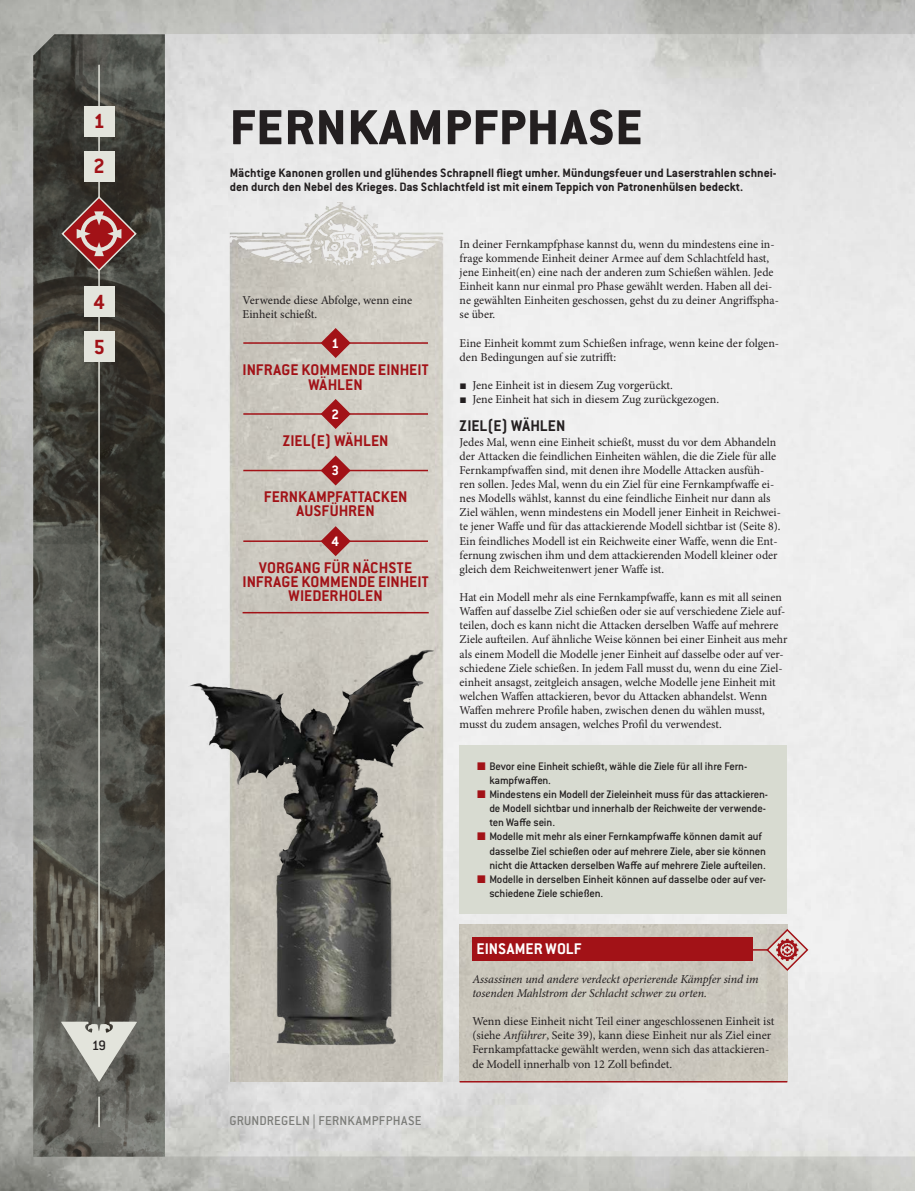
<style>
.page{position:relative;width:915px;height:1191px;background:#fff}
.page>*{position:absolute;margin:0;border:0;box-sizing:border-box;transform-origin:0 0}
.R1_2_Rules_Header_2{font:800 54px "Conduit ITC Std";letter-spacing:.02em;color:#231f20}
.Phase__Number_Small{font:700 22.5px "Conduit ITC Std";color:#a21217}
.Sequence_Subheader{font:700 16.95px/14.1px "Conduit ITC Std";letter-spacing:.005em;color:#a21217;text-align:center}
.R1_5_Rules_Header_5{font:700 16.95px "Conduit ITC Std";color:#231f20}
.R1_9b_Rules__Ability{font:700 16.95px "Conduit ITC Std";letter-spacing:.005em;color:#fff}
.Small_Sequence_Numbe{font:700 15px "Conduit ITC Std";color:#fff}
.t1{font:500 15px "Conduit ITC Std";color:#231f20}
.R1_8_Rules_Tag__core{font:500 14.1px "Conduit ITC Std";letter-spacing:.015em;color:#7b7c78}
.R2_1_Rules_Intro_Par{font:700 13.35px/14.1px "Conduit ITC Std";color:#231f20}
.R2_2_Rules_Body_Copy{font:12px/14.1px "Minion Pro";color:#231f20}
.t2{font:500 12px/14.1px "Conduit ITC Std";letter-spacing:-.015em;color:#231f20}
.R2_2_Rules_Body_Copy-2{font:italic 12px/14.1px "Minion Pro";letter-spacing:-.005em;color:#231f20}
.s1{font-family:"Arial"}
.s2{font-family:"Arial";font-weight:400;font-size:16.5px;color:#a21217}
.s3{font-style:italic}
</style>
<div class="page">
<img style="left:0;top:0;width:914px;height:1191px">
<img style="left:165px;top:34px;width:749px;height:1122px">
<img style="left:33px;top:34px;width:132px;height:1122px">
<div style="left:459px;top:924px;width:328px;height:157px;background:#cac7bc"></div>
<hr style="left:459px;top:1081px;width:328px;height:1px;background:#a21217">
<hr style="left:750px;top:949px;width:37px;height:1px;background:#a21217">
<svg style="left:765px;top:927px;width:44px;height:45px"></svg>
<svg style="left:61px;top:1021px;width:76px;height:60px;background:#9e9f98"></svg>
<hr style="left:98px;top:65px;width:2px;height:941px;background:#e3e4dc">
<hr style="left:98px;top:1096px;width:2px;height:31px;background:#e3e4dc">
<img style="left:215px;top:191px;width:242px;height:890px">
<svg style="left:60px;top:195px;width:78px;height:77px;background:#744543"></svg>
<div style="left:84px;top:106px;width:30px;height:30px;background:#e3e4dc"></div>
<div style="left:84px;top:151px;width:30px;height:30px;background:#e3e4dc"></div>
<div style="left:84px;top:286px;width:30px;height:30px;background:#e3e4dc"></div>
<div style="left:84px;top:331px;width:30px;height:30px;background:#e3e4dc"></div>
<div style="left:459px;top:745px;width:328px;height:169px;background:#d8dbd1"></div>
<hr style="left:243px;top:342px;width:185px;height:2px;background:#a21217">
<svg style="left:320px;top:328px;width:30px;height:30px"></svg>
<hr style="left:243px;top:413px;width:185px;height:2px;background:#a21217">
<svg style="left:320px;top:399px;width:30px;height:30px"></svg>
<hr style="left:243px;top:470px;width:185px;height:1px;background:#a21217">
<svg style="left:320px;top:455px;width:30px;height:30px"></svg>
<hr style="left:243px;top:540px;width:185px;height:2px;background:#a21217">
<svg style="left:320px;top:526px;width:30px;height:30px"></svg>
<hr style="left:242px;top:612px;width:186px;height:1px;background:#a21217">
<div style="left:472px;top:937px;width:281px;height:23px;background:#a21217"></div>
<img style="left:180px;top:638px;width:260px;height:420px">
<p class="Phase__Number_Small" style="left:93px;top:108px;width:13px">1</p>
<p class="Phase__Number_Small" style="left:93px;top:153px;width:13px">2</p>
<p class="Phase__Number_Small" style="left:93px;top:288px;width:13px">4</p>
<p class="Phase__Number_Small" style="left:93px;top:333px;width:13px">5</p>
<p class="t1" style="left:92px;top:1036px;width:16px">19</p>
<p class="R1_2_Rules_Header_2" style="left:230px;top:95px;width:414px">FERNKAMPFPHASE</p>
<p class="R2_1_Rules_Intro_Par" style="left:230px;top:165px;width:548px">Mächtige Kanonen grollen und glühendes Schrapnell fliegt umher. Mündungsfeuer und Laserstrahlen schnei&shy;den durch den Nebel des Krieges. Das Schlachtfeld ist mit einem Teppich von Patronenhülsen bedeckt.</p>
<p class="R2_2_Rules_Body_Copy" style="left:242px;top:293px;width:171px">Verwende diese Abfolge, wenn eine<br>Einheit schießt.</p>
<p class="Small_Sequence_Numbe" style="left:331px;top:334px;width:9px">1</p>
<p class="Sequence_Subheader" style="left:242px;top:362px;width:188px;line-height:14.9px">INFRAGE KOMMENDE EINHEIT<br>WÄHLEN</p>
<p class="Small_Sequence_Numbe" style="left:331px;top:405px;width:9px">2</p>
<p class="Sequence_Subheader" style="left:282px;top:433px;width:107px">ZIEL(E) WÄHLEN</p>
<p class="Small_Sequence_Numbe" style="left:331px;top:461px;width:9px">3</p>
<p class="Sequence_Subheader" style="left:263px;top:489px;width:145px">FERNKAMPFATTACKEN<br>AUSFÜHREN</p>
<p class="Small_Sequence_Numbe" style="left:331px;top:532px;width:9px">4</p>
<p class="Sequence_Subheader" style="left:242px;top:560px;width:188px">VORGANG FÜR NÄCHSTE<br>INFRAGE KOMMENDE EINHEIT<br>WIEDERHOLEN</p>
<p class="R1_8_Rules_Tag__core" style="left:229px;top:1112px;width:193px">GRUNDREGELN | FERNKAMPFPHASE</p>
<p class="R2_2_Rules_Body_Copy" style="left:459px;top:237px;width:320px">In deiner Fernkampfphase kannst du, wenn du mindestens eine in&shy;frage kommende Einheit deiner Armee auf dem Schlachtfeld hast, jene Einheit(en) eine nach der anderen zum Schießen wählen. Jede Einheit kann nur einmal pro Phase gewählt werden. Haben all dei&shy;ne gewählten Einheiten geschossen, gehst du zu deiner Angriffspha&shy;se über.</p>
<p class="R2_2_Rules_Body_Copy" style="left:459px;top:336px;width:321px">Eine Einheit kommt zum Schießen infrage, wenn keine der folgen&shy;den Bedingungen auf sie zutrifft:</p>
<p class="R2_2_Rules_Body_Copy" style="left:459px;top:378px;width:215px"><span class="s1">■</span> Jene Einheit ist in diesem Zug vorgerückt.</p>
<p class="R2_2_Rules_Body_Copy" style="left:459px;top:392px;width:261px"><span class="s1">■</span> Jene Einheit hat sich in diesem Zug zurückgezogen.</p>
<p class="R1_5_Rules_Header_5" style="left:459px;top:416px;width:107px">ZIEL(E) WÄHLEN</p>
<p class="R2_2_Rules_Body_Copy" style="left:459px;top:435px;width:322px">Jedes Mal, wenn eine Einheit schießt, musst du vor dem Abhandeln der Attacken die feindlichen Einheiten wählen, die die Ziele für alle Fernkampfwaffen sind, mit denen ihre Modelle Attacken ausfüh&shy;ren sollen. Jedes Mal, wenn du ein Ziel für eine Fernkampfwaffe ei&shy;nes Modells wählst, kannst du eine feindliche Einheit nur dann als Ziel wählen, wenn mindestens ein Modell jener Einheit in Reichwei&shy;te jener Waffe und für das attackierende Modell sichtbar ist (Seite 8).<br>Ein feindliches Modell ist ein Reichweite einer Waffe, wenn die Ent&shy;fernung zwischen ihm und dem attackierenden Modell kleiner oder gleich dem Reichweitenwert jener Waffe ist.</p>
<p class="R2_2_Rules_Body_Copy" style="left:459px;top:590px;width:329px">Hat ein Modell mehr als eine Fernkampfwaffe, kann es mit all seinen Waffen auf dasselbe Ziel schießen oder sie auf verschiedene Ziele auf&shy;teilen, doch es kann nicht die Attacken derselben Waffe auf mehrere Ziele aufteilen. Auf ähnliche Weise können bei einer Einheit aus mehr als einem Modell die Modelle jener Einheit auf dasselbe oder auf ver&shy;schiedene Ziele schießen. In jedem Fall musst du, wenn du eine Ziel&shy;einheit ansagst, zeitgleich ansagen, welche Modelle jene Einheit mit welchen Waffen attackieren, bevor du Attacken abhandelst. Wenn Waffen mehrere Profile haben, zwischen denen du wählen musst, musst du zudem ansagen, welches Profil du verwendest.</p>
<p class="t2" style="left:489px;top:758px;width:259px;text-indent:-13px"><span class="s2">■</span> Bevor eine Einheit schießt, wähle die Ziele für all ihre Fern&shy;kampfwaffen.</p>
<p class="t2" style="left:489px;top:787px;width:280px;text-indent:-13px"><span class="s2">■</span> Mindestens ein Modell der Zieleinheit muss für das attackieren&shy;de Modell sichtbar und innerhalb der Reichweite der verwende&shy;ten Waffe sein.</p>
<p class="t2" style="left:489px;top:829px;width:278px;text-indent:-13px"><span class="s2">■</span> Modelle mit mehr als einer Fernkampfwaffe können damit auf dasselbe Ziel schießen oder auf mehrere Ziele, aber sie können nicht die Attacken derselben Waffe auf mehrere Ziele aufteilen.</p>
<p class="t2" style="left:489px;top:871px;width:278px;text-indent:-13px"><span class="s2">■</span> Modelle in derselben Einheit können auf dasselbe oder auf ver&shy;schiedene Ziele schießen.</p>
<p class="R1_9b_Rules__Ability" style="left:476px;top:939px;width:106px">EINSAMER WOLF</p>
<p class="R2_2_Rules_Body_Copy-2" style="left:472px;top:971px;width:287px">Assassinen und andere verdeckt operierende Kämpfer sind im tosenden Mahlstrom der Schlacht schwer zu orten.</p>
<p class="R2_2_Rules_Body_Copy" style="left:472px;top:1014px;width:303px">Wenn diese Einheit nicht Teil einer angeschlossenen Einheit ist (siehe <span class="s3">Anführer</span>, Seite 39), kann diese Einheit nur als Ziel einer Fernkampfattacke gewählt werden, wenn sich das attackieren&shy;de Modell innerhalb von 12 Zoll befindet.</p>
</div>
